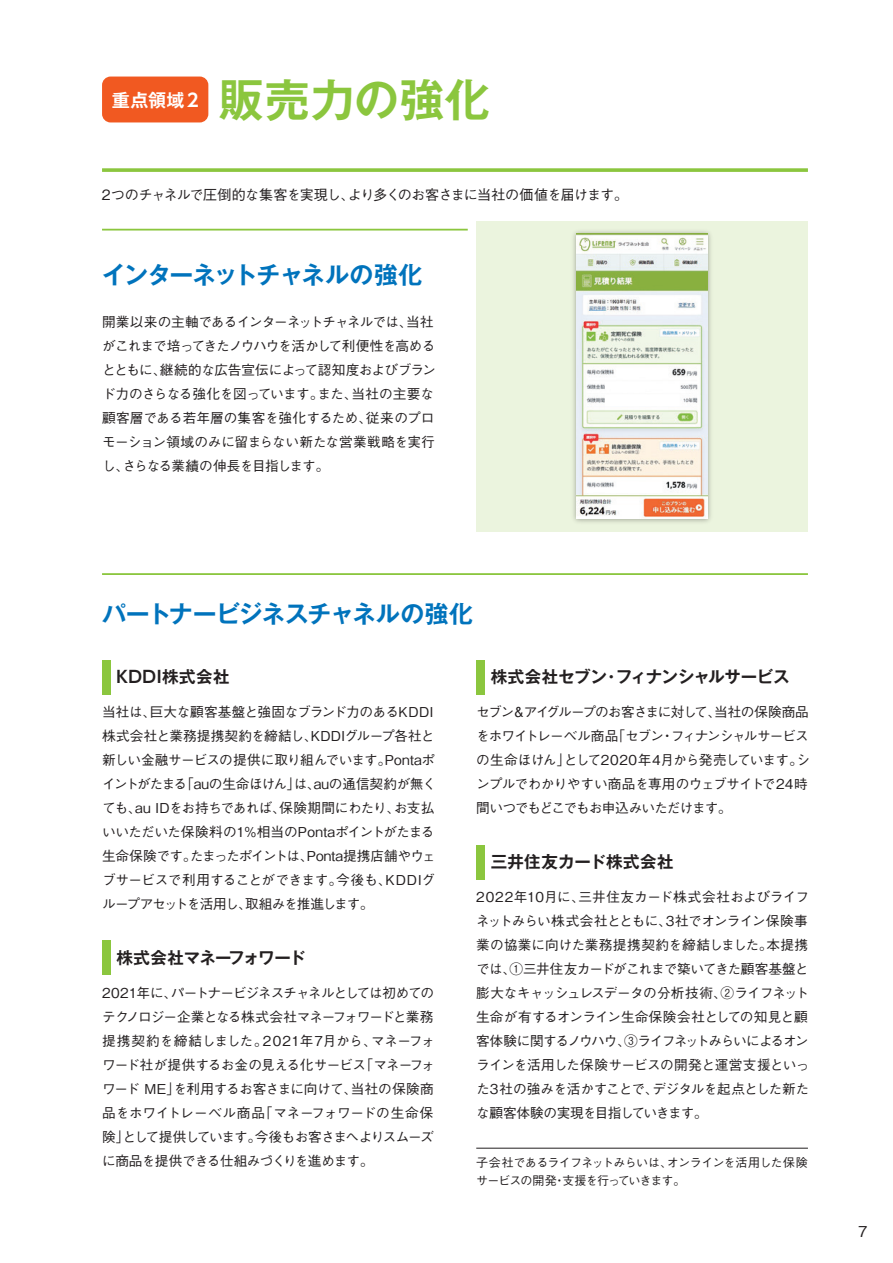
<style>
.page{position:relative;width:893px;height:1263px;background:#fff}
.page>*{position:absolute;margin:0;border:0;box-sizing:border-box;transform-origin:0 0}
.t1{font:700 45px "Gothic MB101 Pro De";letter-spacing:.01em;color:#8bc63e}
.t2{font:700 24px "Gothic MB101 Pro De";letter-spacing:-.03em;color:#0073bc}
.t3{font:700 24px "Gothic MB101 Pro De";letter-spacing:-.05em;color:#0073bc}
.t4{font:700 18px "Gothic MB101 Pro De";color:#fff}
.t5{font:700 16.5px "Gothic MB101 Pro De";letter-spacing:-.01em;color:#231f20}
.t6{font:700 16.5px "Gothic MB101 Pro De";letter-spacing:-.05em;color:#231f20}
.t7{font:700 16.5px "Gothic MB101 Pro De";letter-spacing:.02em;color:#231f20}
.t8{font:700 16.5px "UD Shin Go Pro De";color:#231f20}
.t9{font:500 15px "Gothic BBB Pro";color:#231f20}
.t10{font:500 14.1px "Gothic BBB Pro";letter-spacing:-.05em;color:#231f20}
.t11{font:500 13.65px/24px "Gothic BBB Pro";letter-spacing:-.04em;color:#231f20}
.t12{font:500 13.65px/24px "Gothic BBB Pro";letter-spacing:-.06em;color:#231f20}
.t13{font:500 12px/18px "Gothic BBB Pro";letter-spacing:-.06em;color:#231f20}
.s1{font-family:"UD Shin Go Pro De"}
.s2{font-family:"Gothic MB101 Pro De"}
</style>
<div class="page">
<svg style="left:102px;top:168px;width:706px;height:4px;background:#96cb50"></svg>
<hr style="left:102px;top:229px;width:366px;height:2px;background:#8bc63e">
<hr style="left:102px;top:573px;width:706px;height:2px;background:#8bc63e">
<div style="left:102px;top:660px;width:9px;height:34px;background:#8bc63e"></div>
<div style="left:102px;top:941px;width:9px;height:34px;background:#8bc63e"></div>
<div style="left:476px;top:660px;width:9px;height:34px;background:#8bc63e"></div>
<div style="left:476px;top:845px;width:9px;height:34px;background:#8bc63e"></div>
<div style="left:476px;top:221px;width:332px;height:310px;background:#ebf4de"></div>
<img style="left:573px;top:231px;width:138px;height:292px">
<img style="left:576px;top:234px;width:132px;height:285px">
<div style="left:102px;top:77px;width:106px;height:45px;background:#f15921;border-radius:9px"></div>
<hr style="left:476px;top:1148px;width:332px;height:1px;background:#231f20">
<h3 class="t4" style="left:112px;top:85px;width:88px">重点領域<span class="s1">2</span></h3>
<h1 class="t1" style="left:219px;top:63px;width:272px">販売力の強化</h1>
<p class="t10" style="left:102px;top:183px;width:528px">2つのチャネルで圧倒的な集客を実現し、より多くのお客さまに当社の価値を届けます。</p>
<h2 class="t3" style="left:102px;top:255px;width:321px">インターネットチャネルの強化</h2>
<p class="t11" style="left:102px;top:308px;width:335px">開業以来の主軸であるインターネットチャネルでは、当社がこれまで培ってきたノウハウを活かして利便性を高めるとともに、継続的な広告宣伝によって認知度およびブランド力のさらなる強化を図っています。また、当社の主要な顧客層である若年層の集客を強化するため、従来のプロモーション領域のみに留まらない新たな営業戦略を実行し、さらなる業績の伸長を目指します。</p>
<h2 class="t2" style="left:102px;top:594px;width:372px">パートナービジネスチャネルの強化</h2>
<p class="t8" style="left:117px;top:664px;width:115px">KDDI<span class="s2">株式会社</span></p>
<p class="t11" style="left:102px;top:698px;width:335px">当社は、巨大な顧客基盤と強固なブランド力のあるKDDI株式会社と業務提携契約を締結し、KDDIグループ各社と新しい金融サービスの提供に取り組んでいます。Pontaポイントがたまる「auの生命ほけん」は、auの通信契約が無くても、au IDをお持ちであれば、保険期間にわたり、お支払いいただいた保険料の1%相当のPontaポイントがたまる生命保険です。たまったポイントは、Ponta提携店舗やウェブサービスで利用することができます。今後も、KDDIグループアセットを活用し、取組みを推進します。</p>
<p class="t6" style="left:117px;top:944px;width:191px">株式会社マネーフォワード</p>
<p class="t11" style="left:102px;top:979px;width:335px">2021年に、パートナービジネスチャネルとしては初めてのテクノロジー企業となる株式会社マネーフォワードと業務提携契約を締結しました。2021年7月から、マネーフォワード社が提供するお金の見える化サービス「マネーフォワード ME」を利用するお客さまに向けて、当社の保険商品をホワイトレーベル商品「マネーフォワードの生命保険」として提供しています。今後もお客さまへよりスムーズに商品を提供できる仕組みづくりを進めます。</p>
<p class="t5" style="left:491px;top:663px;width:300px">株式会社セブン・フィナンシャルサービス</p>
<p class="t12" style="left:476px;top:698px;width:335px">セブン＆アイグループのお客さまに対して、当社の保険商品をホワイトレーベル商品「セブン・フィナンシャルサービスの生命ほけん」として2020年4月から発売しています。シンプルでわかりやすい商品を専用のウェブサイトで24時間いつでもどこでもお申込みいただけます。</p>
<p class="t7" style="left:491px;top:848px;width:184px">三井住友カード株式会社</p>
<p class="t11" style="left:476px;top:883px;width:335px">2022年10月に、三井住友カード株式会社およびライフネットみらい株式会社とともに、3社でオンライン保険事業の協業に向けた業務提携契約を締結しました。本提携では、①三井住友カードがこれまで築いてきた顧客基盤と膨大なキャッシュレスデータの分析技術、②ライフネット生命が有するオンライン生命保険会社としての知見と顧客体験に関するノウハウ、③ライフネットみらいによるオンラインを活用した保険サービスの開発と運営支援といった3社の強みを活かすことで、デジタルを起点とした新たな顧客体験の実現を目指していきます。</p>
<p class="t13" style="left:476px;top:1152px;width:333px">子会社であるライフネットみらいは、オンラインを活用した保険サービスの開発・支援を行っていきます。</p>
<p class="t9" style="left:858px;top:1220px;width:11px">7</p>
</div>
